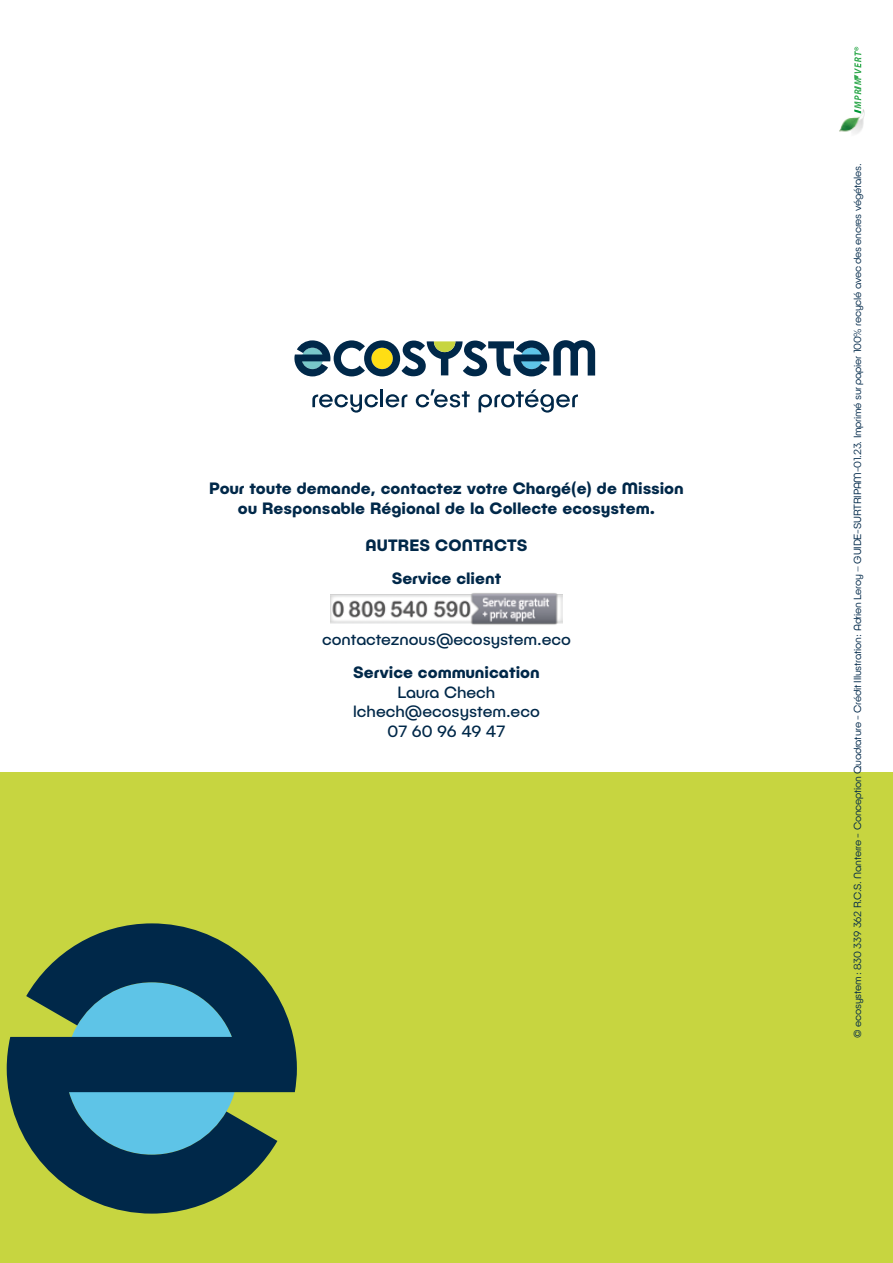
<style>
.page{position:relative;width:893px;height:1263px;background:#fff}
.page>*{position:absolute;margin:0;border:0;box-sizing:border-box;transform-origin:0 0}
.t1{font:700 16.5px/19.8px "Publica Play";color:#002849;text-align:center}
.t2{font:16.5px/19.8px "Publica Play";color:#002849;text-align:center}
.t3{font:300 10.5px "Publica Play";letter-spacing:-.02em;color:#002849}
</style>
<div class="page">
<div style="left:0;top:773px;width:893px;height:490px;background:#c7d540"></div>
<svg style="left:7px;top:923px;width:290px;height:290px;fill:#002849"></svg>
<img style="left:330px;top:593px;width:233px;height:32px">
<hr style="left:380px;top:389px;width:3px;height:18px;background:#002849">
<svg style="left:312px;top:394px;width:66px;height:19px"></svg>
<svg style="left:386px;top:394px;width:21px;height:13px"></svg>
<svg style="left:416px;top:389px;width:54px;height:18px"></svg>
<svg style="left:478px;top:389px;width:100px;height:24px"></svg>
<svg style="left:294px;top:340px;width:301px;height:36px"></svg>
<img style="left:839px;top:109px;width:26px;height:25px">
<svg style="left:854px;top:47px;width:7px;height:67px"></svg>
<h1 class="t1" style="left:209px;top:478px;width:476px">Pour toute demande, contactez votre Chargé(e) de Mission ou Responsable Régional de la Collecte ecosystem.</h1>
<h1 class="t1" style="left:365px;top:528px;width:163px;line-height:32.5px">AUTRES CONTACTS<br>Service client</h1>
<h1 class="t2" style="left:322px;top:629px;width:250px">contacteznous@ecosystem.eco</h1>
<h1 class="t1" style="left:353px;top:661px;width:188px">Service communication</h1>
<h1 class="t2" style="left:353px;top:681px;width:188px">Laura Chech lchech@ecosystem.eco<br>07 60 96 49 47</h1>
<p class="t3" style="left:851px;top:1038px;width:875px;rotate:-90deg">© ecosystem: 830 339 362 R.C.S. Nanterre - Conception Quadrature - Crédit Illustration: Adrien Leroy – GUIDE-SURTRIPAM-01.23. Imprimé sur papier 100% recyclé avec des encres végétales.</p>
</div>
